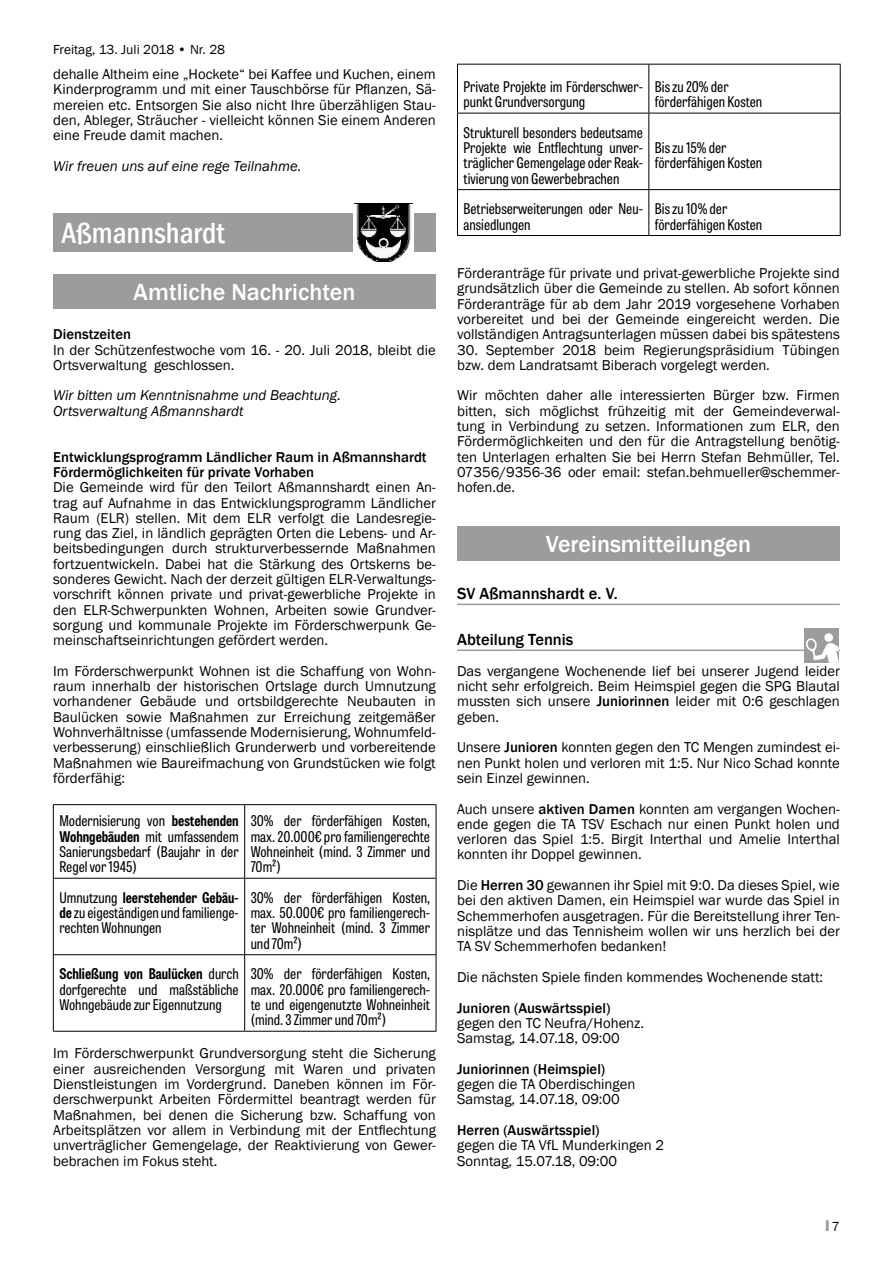
<style>
.page{position:relative;width:893px;height:1263px;background:#fff}
.page>*{position:absolute;margin:0;border:0;box-sizing:border-box;transform-origin:0 0}
.t1{font:500 condensed 30px "Franklin Gothic";color:#fff}
.t2{font:500 24px "Franklin Gothic";color:#fff}
.t3{font:500 16.5px "Franklin Gothic";color:#000}
.t4{font:14.7px/15.3px "Franklin Gothic";color:#000;text-align:justify}
.t5{font:14.7px/15.3px "Tablet Gothic Condensed";color:#000;text-align:justify}
.t6{font:500 14.7px/15.3px "Franklin Gothic";color:#000}
.t7{font:italic 14.7px/15.3px "Franklin Gothic";color:#000}
.t8{font:13.5px "Franklin Gothic";color:#000}
.t9{font:13.5px "Impact";color:#9c9c9d}
.s1{font-weight:700}
.s2{font-weight:500}
.s3{font-family:"Franklin Gothic";color:#000}
</style>
<div class="page">
<hr style="left:457px;top:604px;width:383px;height:1px;background:#9c9c9d">
<hr style="left:457px;top:649px;width:383px;height:2px;background:#9c9c9d">
<hr style="left:457px;top:64px;width:192px;height:1px;background:#000">
<hr style="left:457px;top:65px;width:1px;height:48px;background:#000">
<hr style="left:649px;top:64px;width:192px;height:1px;background:#000">
<hr style="left:648px;top:65px;width:1px;height:48px;background:#000">
<hr style="left:840px;top:65px;width:1px;height:48px;background:#000">
<hr style="left:457px;top:113px;width:192px;height:1px;background:#000">
<hr style="left:457px;top:113px;width:1px;height:76px;background:#000">
<hr style="left:649px;top:113px;width:192px;height:1px;background:#000">
<hr style="left:648px;top:113px;width:1px;height:76px;background:#000">
<hr style="left:840px;top:113px;width:1px;height:76px;background:#000">
<hr style="left:457px;top:189px;width:192px;height:1px;background:#000">
<hr style="left:457px;top:190px;width:1px;height:45px;background:#000">
<hr style="left:649px;top:189px;width:192px;height:1px;background:#000">
<hr style="left:648px;top:190px;width:1px;height:45px;background:#000">
<hr style="left:840px;top:190px;width:1px;height:45px;background:#000">
<hr style="left:457px;top:235px;width:192px;height:1px;background:#000">
<hr style="left:649px;top:235px;width:192px;height:1px;background:#000">
<div style="left:457px;top:526px;width:383px;height:34px;background:#9c9c9d"></div>
<div style="left:804px;top:628px;width:35px;height:35px;background:#9c9c9d"></div>
<svg style="left:806px;top:633px;width:33px;height:30px"></svg>
<div style="left:53px;top:213px;width:383px;height:38px;background:#9c9c9d"></div>
<div style="left:354px;top:200px;width:60px;height:63px;background:linear-gradient(to right,#fff,#fff)"></div>
<img style="left:355px;top:204px;width:57px;height:57px">
<div style="left:53px;top:275px;width:383px;height:34px;background:#9c9c9d"></div>
<hr style="left:53px;top:805px;width:1px;height:73px;background:#000">
<hr style="left:53px;top:878px;width:1px;height:77px;background:#000">
<hr style="left:53px;top:955px;width:1px;height:76px;background:#000">
<hr style="left:53px;top:804px;width:192px;height:1px;background:#000">
<hr style="left:245px;top:804px;width:191px;height:1px;background:#000">
<hr style="left:244px;top:805px;width:1px;height:73px;background:#000">
<hr style="left:436px;top:805px;width:1px;height:73px;background:#000">
<hr style="left:54px;top:878px;width:191px;height:1px;background:#000">
<hr style="left:245px;top:878px;width:191px;height:1px;background:#000">
<hr style="left:244px;top:878px;width:1px;height:76px;background:#000">
<hr style="left:436px;top:878px;width:1px;height:76px;background:#000">
<hr style="left:54px;top:954px;width:191px;height:1px;background:#000">
<hr style="left:245px;top:954px;width:191px;height:1px;background:#000">
<hr style="left:244px;top:955px;width:1px;height:76px;background:#000">
<hr style="left:436px;top:955px;width:1px;height:76px;background:#000">
<hr style="left:53px;top:1031px;width:192px;height:1px;background:#000">
<hr style="left:245px;top:1031px;width:191px;height:1px;background:#000">
<p class="t8" style="left:53px;top:41px;width:174px">Freitag, 13. Juli 2018 • Nr. 28</p>
<p class="t4" style="left:53px;top:67px;width:384px">dehalle Altheim eine „Hockete“ bei Kaffee und Kuchen, einem Kinderprogramm und mit einer Tauschbörse für Pflanzen, Sä&shy;mereien etc. Entsorgen Sie also nicht Ihre überzähligen Stau&shy;den, Ableger, Sträucher - vielleicht können Sie einem Anderen eine Freude damit machen.</p>
<p class="t7" style="left:53px;top:159px;width:250px">Wir freuen uns auf eine rege Teilnahme.</p>
<h1 class="t1" style="left:62px;top:213px;width:164px">Aßmannshardt</h1>
<h2 class="t2" style="left:134px;top:277px;width:223px">Amtliche Nachrichten</h2>
<p class="t6" style="left:53px;top:327px;width:79px">Dienstzeiten</p>
<p class="t4" style="left:53px;top:342px;width:384px">In der Schützenfestwoche vom 16. - 20. Juli 2018, bleibt die<br>Ortsverwaltung geschlossen.</p>
<p class="t7" style="left:53px;top:388px;width:289px">Wir bitten um Kenntnisnahme und Beachtung.<br>Ortsverwaltung Aßmannshardt</p>
<p class="t6" style="left:53px;top:449px;width:375px">Entwicklungsprogramm Ländlicher Raum in Aßmannshardt<br>Fördermöglichkeiten für private Vorhaben</p>
<p class="t4" style="left:53px;top:480px;width:384px">Die Gemeinde wird für den Teilort Aßmannshardt einen An&shy;trag auf Aufnahme in das Entwicklungsprogramm Ländlicher Raum (ELR) stellen. Mit dem ELR verfolgt die Landesregie&shy;rung das Ziel, in ländlich geprägten Orten die Lebens- und Ar&shy;beitsbedingungen durch strukturverbessernde Maßnahmen fortzuentwickeln. Dabei hat die Stärkung des Ortskerns be&shy;sonderes Gewicht. Nach der derzeit gültigen ELR-Verwaltungs&shy;vorschrift können private und privat-gewerbliche Projekte in den ELR-Schwerpunkten Wohnen, Arbeiten sowie Grundver&shy;sorgung und kommunale Projekte im Förderschwerpunk Ge&shy;meinschaftseinrichtungen gefördert werden.</p>
<p class="t4" style="left:53px;top:664px;width:384px">Im Förderschwerpunkt Wohnen ist die Schaffung von Wohn&shy;raum innerhalb der historischen Ortslage durch Umnutzung vorhandener Gebäude und ortsbildgerechte Neubauten in Baulücken sowie Maßnahmen zur Erreichung zeitgemäßer Wohnverhältnisse (umfassende Modernisierung, Wohnumfeld&shy;verbesserung) einschließlich Grunderwerb und vorbereitende Maßnahmen wie Baureifmachung von Grundstücken wie folgt förderfähig:</p>
<p class="t5" style="left:59px;top:813px;width:181px">Modernisierung von <span class="s1">bestehenden Wohngebäuden</span> mit umfassendem Sanierungsbedarf (Baujahr in der Regel vor 1945)</p>
<p class="t5" style="left:251px;top:813px;width:181px">30% der förderfähigen Kosten, max. 20.000€ pro familiengerechte Wohneinheit (mind. 3 Zimmer und 70m²)</p>
<p class="t5" style="left:59px;top:889px;width:181px">Umnutzung <span class="s1">leerstehender Gebäu&shy;de</span> zu eigeständigen und familienge&shy;rechten Wohnungen</p>
<p class="t5" style="left:251px;top:889px;width:181px">30% der förderfähigen Kosten, max. 50.000€ pro familiengerech&shy;ter Wohneinheit (mind. 3 Zimmer und 70m²)</p>
<p class="t5" style="left:59px;top:966px;width:181px"><span class="s1">Schließung von Baulücken</span> durch dorfgerechte und maßstäbliche Wohngebäude zur Eigennutzung</p>
<p class="t5" style="left:251px;top:966px;width:181px">30% der förderfähigen Kosten, max. 20.000€ pro familiengerech&shy;te und eigengenutzte Wohneinheit (mind. 3 Zimmer und 70m²)</p>
<p class="t4" style="left:53px;top:1046px;width:384px">Im Förderschwerpunkt Grundversorgung steht die Sicherung einer ausreichenden Versorgung mit Waren und privaten Dienstleistungen im Vordergrund. Daneben können im För&shy;derschwerpunkt Arbeiten Fördermittel beantragt werden für Maßnahmen, bei denen die Sicherung bzw. Schaffung von Arbeitsplätzen vor allem in Verbindung mit der Entflechtung unverträglicher Gemengelage, der Reaktivierung von Gewer&shy;bebrachen im Fokus steht.</p>
<p class="t5" style="left:463px;top:78px;width:181px">Private Projekte im Förderschwer&shy;punkt Grundversorgung</p>
<p class="t5" style="left:655px;top:78px;width:109px">Bis zu 20% der förderfähigen Kosten</p>
<p class="t5" style="left:463px;top:124px;width:181px">Strukturell besonders bedeutsame Projekte wie Entflechtung unver&shy;träglicher Gemengelage oder Reak&shy;tivierung von Gewerbebrachen</p>
<p class="t5" style="left:655px;top:139px;width:109px">Bis zu 15% der förderfähigen Kosten</p>
<p class="t5" style="left:463px;top:201px;width:181px">Betriebserweiterungen oder Neu&shy;ansiedlungen</p>
<p class="t5" style="left:655px;top:201px;width:109px">Bis zu 10% der förderfähigen Kosten</p>
<p class="t4" style="left:457px;top:266px;width:384px">Förderanträge für private und privat-gewerbliche Projekte sind grundsätzlich über die Gemeinde zu stellen. Ab sofort können Förderanträge für ab dem Jahr 2019 vorgesehene Vorhaben vorbereitet und bei der Gemeinde eingereicht werden. Die vollständigen Antragsunterlagen müssen dabei bis spätestens</p>
<p class="t4" style="left:457px;top:342px;width:384px">30. September 2018 beim Regierungspräsidium Tübingen bzw. dem Landratsamt Biberach vorgelegt werden.</p>
<p class="t4" style="left:457px;top:388px;width:384px">Wir möchten daher alle interessierten Bürger bzw. Firmen bitten, sich möglichst frühzeitig mit der Gemeindeverwal&shy;tung in Verbindung zu setzen. Informationen zum ELR, den Fördermöglichkeiten und den für die Antragstellung benötig&shy;ten Unterlagen erhalten Sie bei Herrn Stefan Behmüller, Tel.<br>07356/9356-36 oder email: stefan.behmueller@schemmer&shy;hofen.de.</p>
<h2 class="t2" style="left:546px;top:529px;width:207px">Vereinsmitteilungen</h2>
<p class="t3" style="left:457px;top:584px;width:162px">SV Aßmannshardt e. V.</p>
<p class="t3" style="left:457px;top:629px;width:118px">Abteilung Tennis</p>
<p class="t4" style="left:457px;top:664px;width:384px">Das vergangene Wochenende lief bei unserer Jugend leider nicht sehr erfolgreich. Beim Heimspiel gegen die SPG Blautal mussten sich unsere <span class="s2">Juniorinnen</span> leider mit 0:6 geschlagen geben.</p>
<p class="t4" style="left:457px;top:740px;width:384px">Unsere <span class="s2">Junioren</span> konnten gegen den TC Mengen zumindest ei&shy;nen Punkt holen und verloren mit 1:5. Nur Nico Schad konnte sein Einzel gewinnen.</p>
<p class="t4" style="left:457px;top:801px;width:384px">Auch unsere <span class="s2">aktiven Damen</span> konnten am vergangen Wochen&shy;ende gegen die TA TSV Eschach nur einen Punkt holen und verloren das Spiel 1:5. Birgit Interthal und Amelie Interthal konnten ihr Doppel gewinnen.</p>
<p class="t4" style="left:457px;top:878px;width:384px">Die <span class="s2">Herren 30</span> gewannen ihr Spiel mit 9:0. Da dieses Spiel, wie bei den aktiven Damen, ein Heimspiel war wurde das Spiel in Schemmerhofen ausgetragen. Für die Bereitstellung ihrer Ten&shy;nisplätze und das Tennisheim wollen wir uns herzlich bei der TA SV Schemmerhofen bedanken!</p>
<p class="t4" style="left:457px;top:970px;width:368px">Die nächsten Spiele finden kommendes Wochenende statt:</p>
<p class="t6" style="left:457px;top:1000px;width:155px">Junioren (Auswärtsspiel)</p>
<p class="t4" style="left:457px;top:1015px;width:189px">gegen den TC Neufra/Hohenz.<br>Samstag, 14.07.18, 09:00</p>
<p class="t6" style="left:457px;top:1061px;width:150px">Juniorinnen (Heimspiel)</p>
<p class="t4" style="left:457px;top:1077px;width:180px">gegen die TA Oberdischingen<br>Samstag, 14.07.18, 09:00</p>
<p class="t6" style="left:457px;top:1122px;width:144px">Herren (Auswärtsspiel)</p>
<p class="t4" style="left:457px;top:1138px;width:209px">gegen die TA VfL Munderkingen 2<br>Sonntag, 15.07.18, 09:00</p>
<p class="t9" style="left:826px;top:1215px;width:16px">I <span class="s3">7</span></p>
</div>
